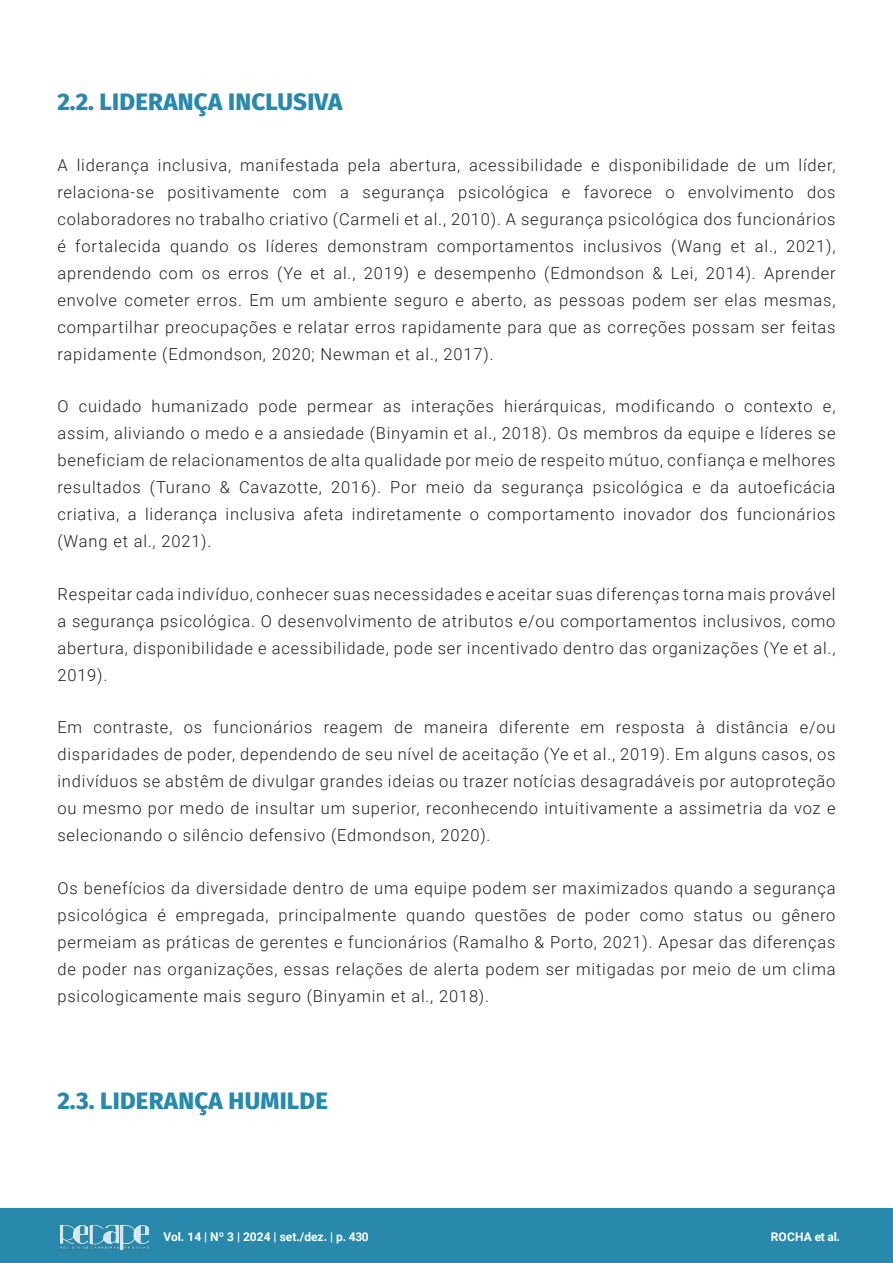
<style>
.page{position:relative;width:893px;height:1263px;background:#fff}
.page>*{position:absolute;margin:0;border:0;box-sizing:border-box;transform-origin:0 0}
.Subtitulo_-_Artigo{font:800 24px "Fira Sans";letter-spacing:.01em;color:#2889ac}
.Texto_-_Artigo{font:300 16.5px/27px "Roboto";letter-spacing:.05em;color:#231f20;text-align:justify}
.t1{font:700 12px "Roboto";color:#fff}
</style>
<div class="page">
<div style="left:0;top:1209px;width:893px;height:54px;background:#2889ac"></div>
<img style="left:59px;top:1224px;width:90px;height:27px">
<p class="Subtitulo_-_Artigo" style="left:57px;top:80px;width:287px">2.2. LIDERANÇA INCLUSIVA</p>
<p class="Texto_-_Artigo" style="left:57px;top:151px;width:780px">A liderança inclusiva, manifestada pela abertura, acessibilidade e disponibilidade de um líder, relaciona-se positivamente com a segurança psicológica e favorece o envolvimento dos colaboradores no trabalho criativo (Carmeli et al., 2010). A segurança psicológica dos funcionários é fortalecida quando os líderes demonstram comportamentos inclusivos (Wang et al., 2021), aprendendo com os erros (Ye et al., 2019) e desempenho (Edmondson &amp; Lei, 2014). Aprender envolve cometer erros. Em um ambiente seguro e aberto, as pessoas podem ser elas mesmas, compartilhar preocupações e relatar erros rapidamente para que as correções possam ser feitas rapidamente (Edmondson, 2020; Newman et al., 2017).</p>
<p class="Texto_-_Artigo" style="left:57px;top:392px;width:780px">O cuidado humanizado pode permear as interações hierárquicas, modificando o contexto e, assim, aliviando o medo e a ansiedade (Binyamin et al., 2018). Os membros da equipe e líderes se beneficiam de relacionamentos de alta qualidade por meio de respeito mútuo, confiança e melhores resultados (Turano &amp; Cavazotte, 2016). Por meio da segurança psicológica e da autoeficácia criativa, a liderança inclusiva afeta indiretamente o comportamento inovador dos funcionários (Wang et al., 2021).</p>
<p class="Texto_-_Artigo" style="left:57px;top:580px;width:780px">Respeitar cada indivíduo, conhecer suas necessidades e aceitar suas diferenças torna mais provável a segurança psicológica. O desenvolvimento de atributos e/ou comportamentos inclusivos, como abertura, disponibilidade e acessibilidade, pode ser incentivado dentro das organizações (Ye et al., 2019).</p>
<p class="Texto_-_Artigo" style="left:57px;top:713px;width:780px">Em contraste, os funcionários reagem de maneira diferente em resposta à distância e/ou disparidades de poder, dependendo de seu nível de aceitação (Ye et al., 2019). Em alguns casos, os indivíduos se abstêm de divulgar grandes ideias ou trazer notícias desagradáveis por autoproteção ou mesmo por medo de insultar um superior, reconhecendo intuitivamente a assimetria da voz e selecionando o silêncio defensivo (Edmondson, 2020).</p>
<p class="Texto_-_Artigo" style="left:57px;top:874px;width:780px">Os benefícios da diversidade dentro de uma equipe podem ser maximizados quando a segurança psicológica é empregada, principalmente quando questões de poder como status ou gênero permeiam as práticas de gerentes e funcionários (Ramalho &amp; Porto, 2021). Apesar das diferenças de poder nas organizações, essas relações de alerta podem ser mitigadas por meio de um clima psicologicamente mais seguro (Binyamin et al., 2018).</p>
<p class="Subtitulo_-_Artigo" style="left:57px;top:1079px;width:272px">2.3. LIDERANÇA HUMILDE</p>
<p class="t1" style="left:163px;top:1228px;width:207px">Vol. 14 | Nº 3 | 2024 | set./dez. | p. 430</p>
<p class="t1" style="left:771px;top:1229px;width:71px">ROCHA et al.</p>
</div>
